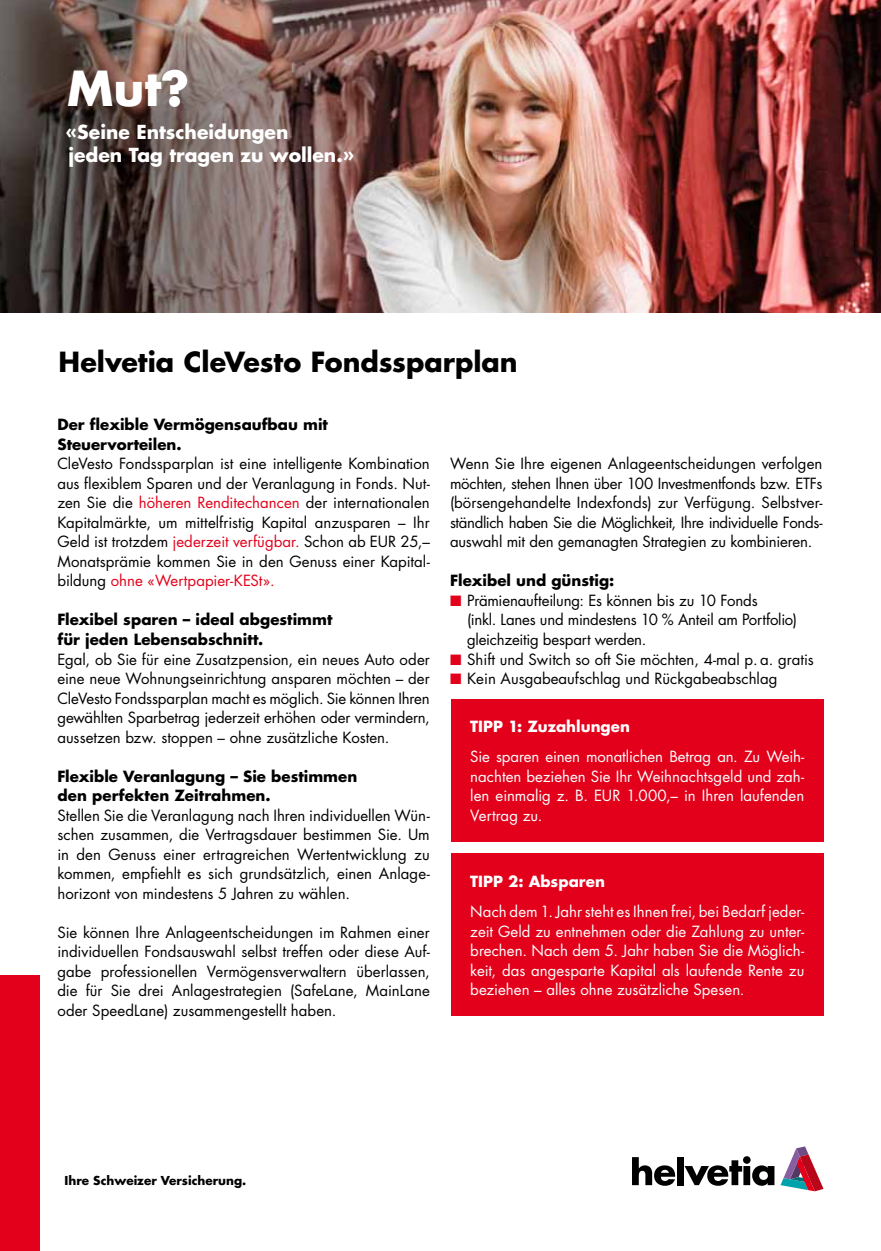
<style>
.page{position:relative;width:881px;height:1251px;background:#fff}
.page>*{position:absolute;margin:0;border:0;box-sizing:border-box;transform-origin:0 0}
.t1{font:700 46.95px "Futura Std";color:#fff}
.t2{font:700 27px "Futura Std";letter-spacing:-.005em;color:#000}
.t3{font:700 18.75px/23px "Futura Std";color:#fff}
.t4{font:15px/19.5px "Futura Std";letter-spacing:-.005em;color:#000;text-align:justify}
.t5{font:15px/19.5px "Futura Std";color:#fff;text-align:justify}
.t6{font:700 15px/19.5px "Futura Std";color:#000}
.t7{font:700 15px "Futura Std";color:#fff}
.t8{font:700 12px "Futura Std";color:#000}
.s1{color:#e2001a}
</style>
<div class="page">
<img style="left:0;top:0;width:880px;height:313px">
<div style="left:0;top:974px;width:39px;height:276px;background:#e2001a"></div>
<svg style="left:632px;top:1157px;width:43px;height:28px"></svg>
<div style="left:676px;top:1156px;width:7px;height:28px;background:#000"></div>
<svg style="left:684px;top:1156px;width:90px;height:29px"></svg>
<svg style="left:780px;top:1146px;width:43px;height:44px"></svg>
<div style="left:451px;top:698px;width:372px;height:143px;background:#e2001a"></div>
<div style="left:451px;top:853px;width:372px;height:162px;background:#e2001a"></div>
<h1 class="t1" style="left:67px;top:57px;width:123px">Mut?</h1>
<p class="t3" style="left:66px;top:120px;width:289px">«Seine Entscheidungen<br>jeden Tag tragen zu wollen.»</p>
<h2 class="t2" style="left:58px;top:343px;width:460px">Helvetia CleVesto Fondssparplan</h2>
<p class="t6" style="left:57px;top:414px;width:272px">Der flexible Vermögensaufbau mit<br>Steuervorteilen.</p>
<p class="t4" style="left:57px;top:454px;width:374px">CleVesto Fondssparplan ist eine intelligente Kombination aus flexiblem Sparen und der Veranlagung in Fonds. Nut&shy;zen Sie die <span class="s1">höheren Renditechancen</span> der internationalen Kapitalmärkte, um mittelfristig Kapital anzusparen – Ihr Geld ist trotzdem <span class="s1">jederzeit verfügbar.</span> Schon ab EUR 25,– Monatsprämie kommen Sie in den Genuss einer Kapital&shy;bildung <span class="s1">ohne «Wertpapier-KESt».</span></p>
<p class="t6" style="left:57px;top:609px;width:276px">Flexibel sparen – ideal abgestimmt für jeden Lebensabschnitt.</p>
<p class="t4" style="left:57px;top:649px;width:374px">Egal, ob Sie für eine Zusatzpension, ein neues Auto oder eine neue Wohnungseinrichtung ansparen möchten – der CleVesto Fondssparplan macht es möglich. Sie können Ihren gewählten Sparbetrag jederzeit erhöhen oder vermindern, aussetzen bzw. stoppen – ohne zusätzliche Kosten.</p>
<p class="t6" style="left:57px;top:765px;width:301px">Flexible Veranlagung – Sie bestimmen den perfekten Zeitrahmen.</p>
<p class="t4" style="left:57px;top:805px;width:374px">Stellen Sie die Veranlagung nach Ihren individuellen Wün&shy;schen zusammen, die Vertragsdauer bestimmen Sie. Um in den Genuss einer ertragreichen Wertentwicklung zu kommen, empfiehlt es sich grundsätzlich, einen Anlage&shy;horizont von mindestens 5 Jahren zu wählen.</p>
<p class="t4" style="left:57px;top:922px;width:374px">Sie können Ihre Anlageentscheidungen im Rahmen einer individuellen Fondsauswahl selbst treffen oder diese Auf&shy;gabe professionellen Vermögensverwaltern überlassen, die für Sie drei Anlagestrategien (SafeLane, MainLane oder SpeedLane) zusammengestellt haben.</p>
<p class="t4" style="left:450px;top:454px;width:374px">Wenn Sie Ihre eigenen Anlageentscheidungen verfolgen möchten, stehen Ihnen über 100 Investmentfonds bzw. ETFs (börsengehandelte Indexfonds) zur Verfügung. Selbstver&shy;ständlich haben Sie die Möglichkeit, Ihre individuelle Fonds&shy;auswahl mit den gemanagten Strategien zu kombinieren.</p>
<p class="t6" style="left:450px;top:570px;width:166px">Flexibel und günstig:</p>
<p class="t4" style="left:467px;top:590px;width:331px;text-align:left;text-indent:-17px"><span class="s1">■</span> Prämienaufteilung: Es können bis zu 10 Fonds<br>(inkl. Lanes und mindestens 10 % Anteil am Portfolio) gleichzeitig bespart werden.</p>
<p class="t4" style="left:450px;top:649px;width:365px"><span class="s1">■</span> Shift und Switch so oft Sie möchten, 4-mal p. a. gratis</p>
<p class="t4" style="left:450px;top:668px;width:329px"><span class="s1">■</span> Kein Ausgabeaufschlag und Rückgabeabschlag</p>
<p class="t7" style="left:470px;top:716px;width:161px">Tipp 1: Zuzahlungen</p>
<p class="t5" style="left:470px;top:747px;width:335px">Sie sparen einen monatlichen Betrag an. Zu Weih&shy;nachten beziehen Sie Ihr Weihnachtsgeld und zah&shy;len einmalig z. B. EUR 1.000,– in Ihren laufenden Vertrag zu.</p>
<p class="t7" style="left:470px;top:871px;width:136px">Tipp 2: Absparen</p>
<p class="t5" style="left:470px;top:901px;width:335px">Nach dem 1. Jahr steht es Ihnen frei, bei Bedarf jeder&shy;zeit Geld zu entnehmen oder die Zahlung zu unter&shy;brechen. Nach dem 5. Jahr haben Sie die Möglich&shy;keit, das angesparte Kapital als laufende Rente zu beziehen – alles ohne zusätzliche Spesen.</p>
<p class="t8" style="left:64px;top:1172px;width:183px">Ihre Schweizer Versicherung.</p>
</div>
